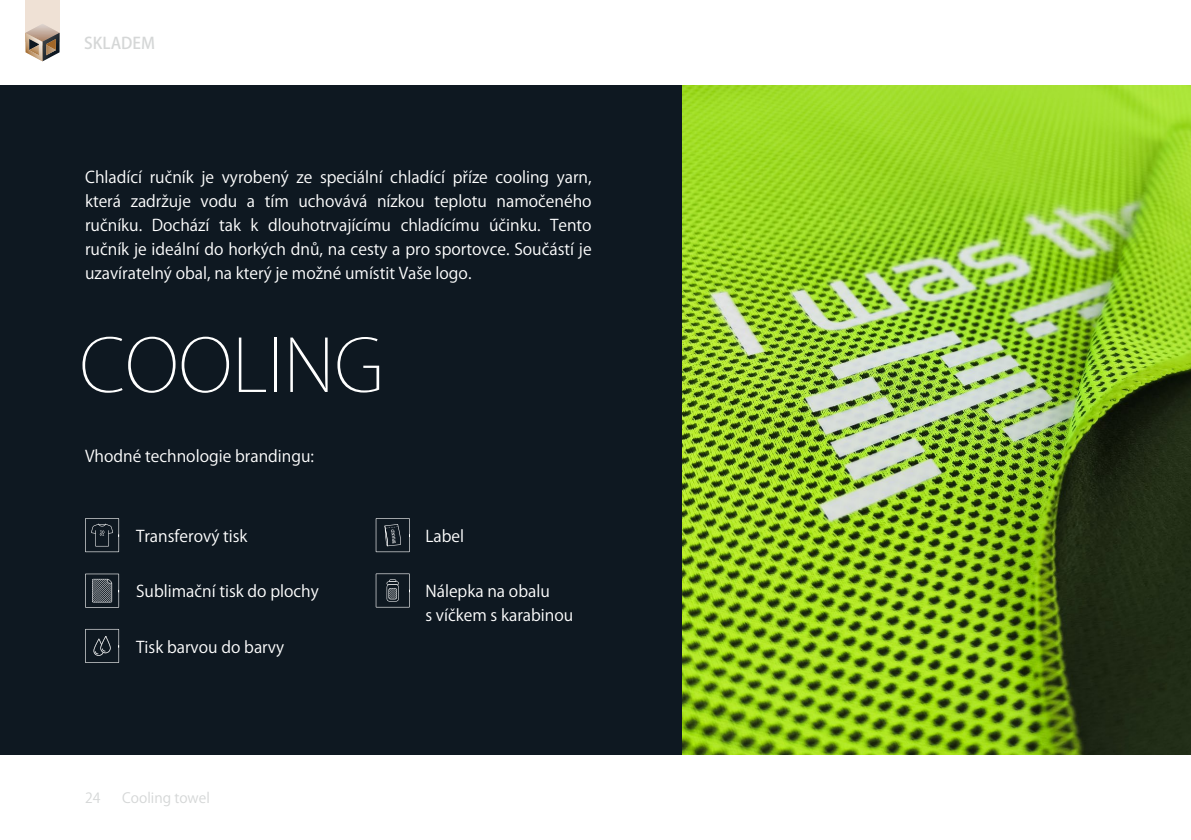
<style>
.page{position:relative;width:1191px;height:840px;background:#fff}
.page>*{position:absolute;margin:0;border:0;box-sizing:border-box;transform-origin:0 0}
.t1{font:200 72px "Koz Go Pr 6 N";color:#fff}
.t2{font:16px/24px "Koz Go Pr 6 N";color:#fff;text-align:justify}
.t3{font:500 16px "Koz Go Pr 6 N";color:#d5d7d7}
.t4{font:14px "Koz Go Pr 6 N";color:#d5d7d7}
</style>
<div class="page">
<div style="left:0;top:85px;width:682px;height:669px;background:#0e1821"></div>
<img style="left:682px;top:85px;width:509px;height:669px">
<svg style="left:376px;top:518px;width:34px;height:34px"></svg>
<svg style="left:85px;top:518px;width:34px;height:34px"></svg>
<svg style="left:85px;top:573px;width:34px;height:34px"></svg>
<svg style="left:85px;top:628px;width:34px;height:34px"></svg>
<svg style="left:376px;top:573px;width:34px;height:34px"></svg>
<div style="left:26px;top:0;width:34px;height:42px;background:#efe1d5"></div>
<svg style="left:26px;top:24px;width:34px;height:37px"></svg>
<p class="t3" style="left:84px;top:34px;width:72px">SKLADEM</p>
<p class="t2" style="left:85px;top:165px;width:508px">Chladící ručník je vyrobený ze speciální chladící příze cooling yarn, která zadržuje vodu a tím uchovává nízkou teplotu namočeného ručníku. Dochází tak k dlouhotrvajícímu chladícímu účinku. Tento ručník je ideální do horkých dnů, na cesty a pro sportovce. Součástí je uzavíratelný obal, na který je možné umístit Vaše logo.</p>
<p class="t1" style="left:79px;top:325px;width:306px">COOLING</p>
<p class="t2" style="left:85px;top:444px;width:230px">Vhodné technologie brandingu:</p>
<p class="t2" style="left:136px;top:523px;width:113px">Transferový tisk</p>
<p class="t2" style="left:425px;top:523px;width:40px">Label</p>
<p class="t2" style="left:136px;top:578px;width:184px">Sublimační tisk do plochy</p>
<p class="t2" style="left:136px;top:634px;width:149px">Tisk barvou do barvy</p>
<p class="t2" style="left:425px;top:579px;width:126px">Nálepka na obalu</p>
<p class="t2" style="left:425px;top:603px;width:149px">s víčkem s karabinou</p>
<p class="t4" style="left:85px;top:789px;width:17px">24</p>
<p class="t4" style="left:122px;top:789px;width:89px">Cooling towel</p>
</div>
